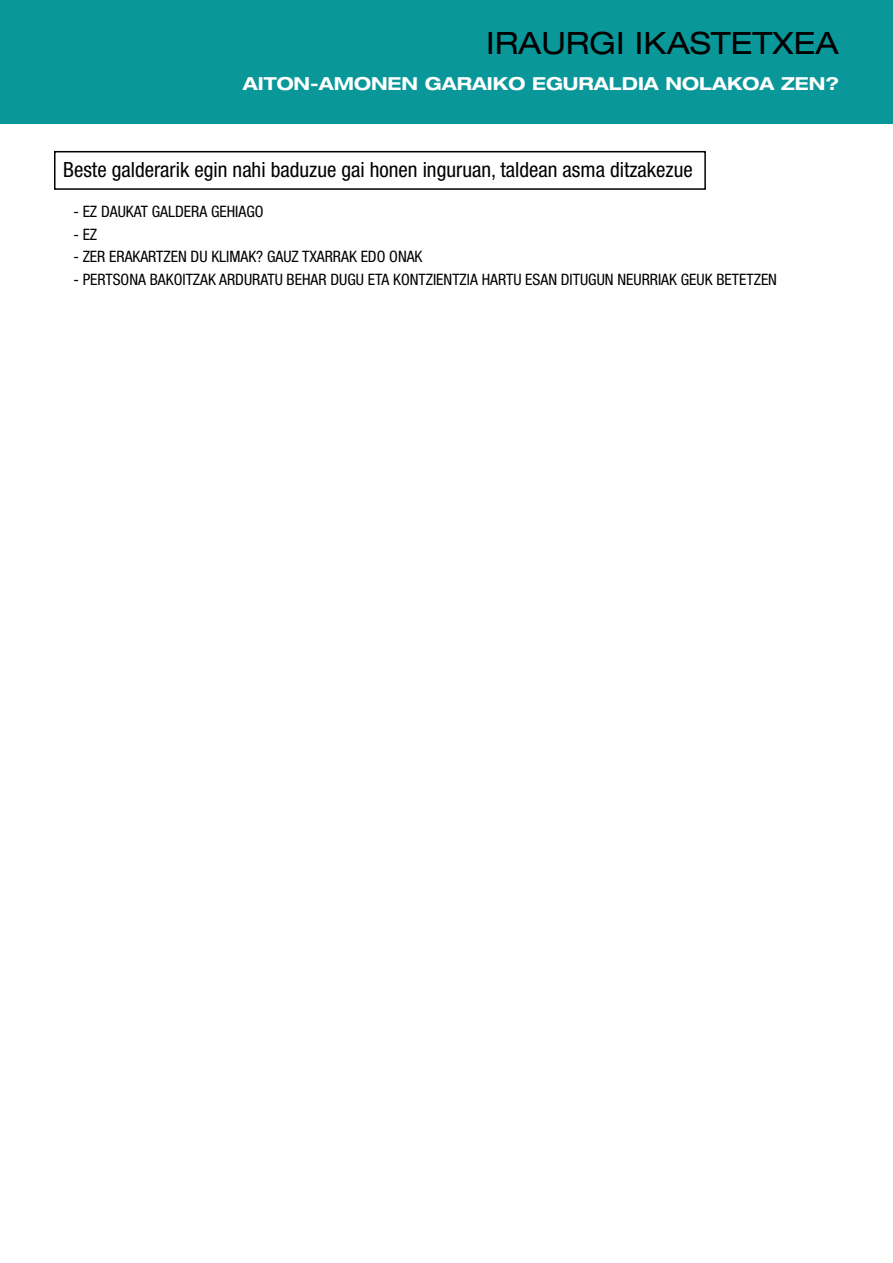
<style>
.page{position:relative;width:893px;height:1263px;background:#fff}
.page>*{position:absolute;margin:0;border:0;box-sizing:border-box;transform-origin:0 0}
.t1{font:expanded 30.75px "Helvetica Neue";color:#000}
.t2{font:condensed 21px "Helvetica Neue";color:#000}
.t3{font:700 expanded 18px "Helvetica Neue";color:#fff}
.t4{font:condensed 15.75px "Helvetica Neue";color:#000}
</style>
<div class="page">
<div style="left:0;top:0;width:893px;height:123px;background:#0a9799"></div>
<div style="left:54px;top:151px;width:652px;height:39px;border:2px solid #000"></div>
<h1 class="t1" style="left:486px;top:24px;width:354px">IRAURGI IKASTETXEA</h1>
<p class="t3" style="left:243px;top:72px;width:598px">AITON-AMONEN GARAIKO EGURALDIA NOLAKOA ZEN?</p>
<h2 class="t2" style="left:63px;top:157px;width:631px">Beste galderarik egin nahi baduzue gai honen inguruan, taldean asma ditzakezue</h2>
<p class="t4" style="left:73px;top:202px;width:192px">- EZ DAUKAT GALDERA GEHIAGO</p>
<p class="t4" style="left:73px;top:225px;width:25px">- EZ</p>
<p class="t4" style="left:73px;top:247px;width:351px">- ZER ERAKARTZEN DU KLIMAK? GAUZ TXARRAK EDO ONAK</p>
<p class="t4" style="left:73px;top:270px;width:705px">- PERTSONA BAKOITZAK ARDURATU BEHAR DUGU ETA KONTZIENTZIA HARTU ESAN DITUGUN NEURRIAK GEUK BETETZEN</p>
</div>
